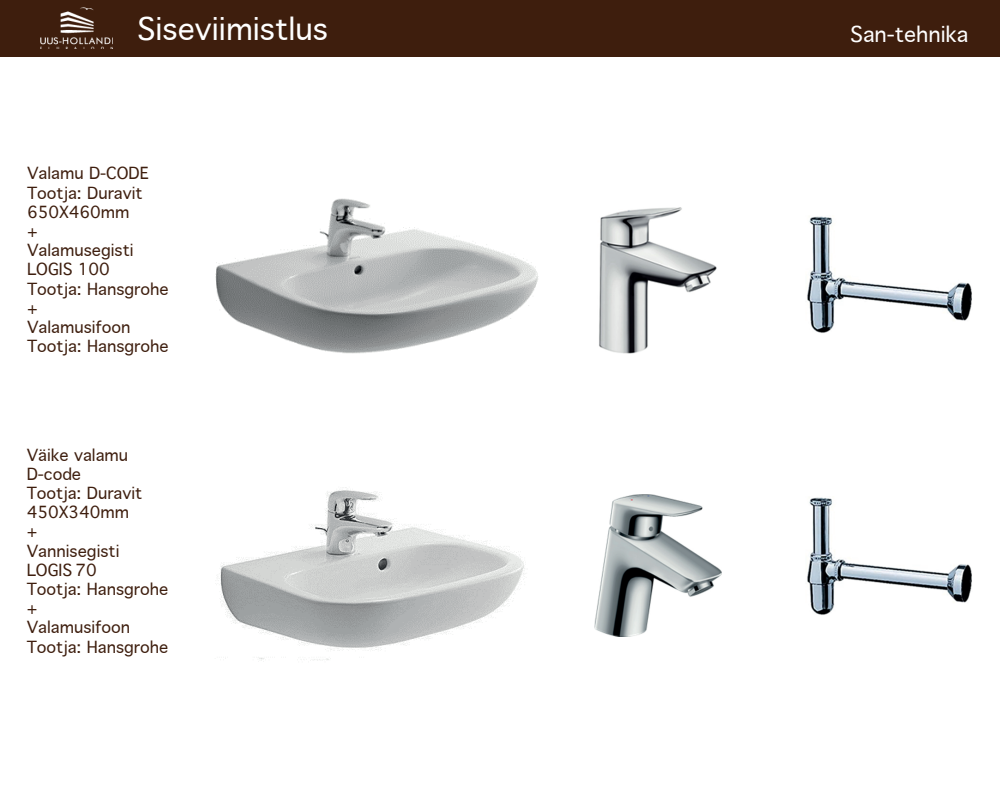
<style>
.page{position:relative;width:1000px;height:800px;background:#fff}
.page>*{position:absolute;margin:0;border:0;box-sizing:border-box;transform-origin:0 0}
.t1{font:30px "Geneva";color:#fff}
.t2{font:21px "Geneva";color:#fff}
.t3{font:16px/19.2px "Geneva";color:#3e1e0e}
</style>
<div class="page">
<div style="left:0;top:0;width:1000px;height:56px;background:#3e1e0d"></div>
<img style="left:40px;top:8px;width:72px;height:41px">
<img style="left:215px;top:198px;width:324px;height:156px">
<img style="left:599px;top:207px;width:118px;height:147px">
<img style="left:807px;top:216px;width:165px;height:117px">
<img style="left:217px;top:487px;width:308px;height:174px">
<img style="left:594px;top:495px;width:127px;height:141px">
<img style="left:807px;top:497px;width:165px;height:118px">
<h1 class="t1" style="left:137px;top:12px;width:193px">!"#$%""&amp;"#'()#</h1>
<p class="t3" style="left:27px;top:164px;width:143px">Valamu D-CODE<br>Tootja: Duravit<br>650X460mm<br>+<br>Valamusegisti<br>LOGIS 100<br>Tootja: Hansgrohe +<br>Valamusifoon<br>Tootja: Hansgrohe</p>
<p class="t3" style="left:27px;top:445px;width:143px">Väike valamu<br>D-code<br>Tootja: Duravit<br>450X340mm<br>+<br>Vannisegisti<br>LOGIS 70<br>Tootja: Hansgrohe +<br>Valamusifoon<br>Tootja: Hansgrohe</p>
<h2 class="t2" style="left:850px;top:22px;width:120px">San-tehnika</h2>
</div>
